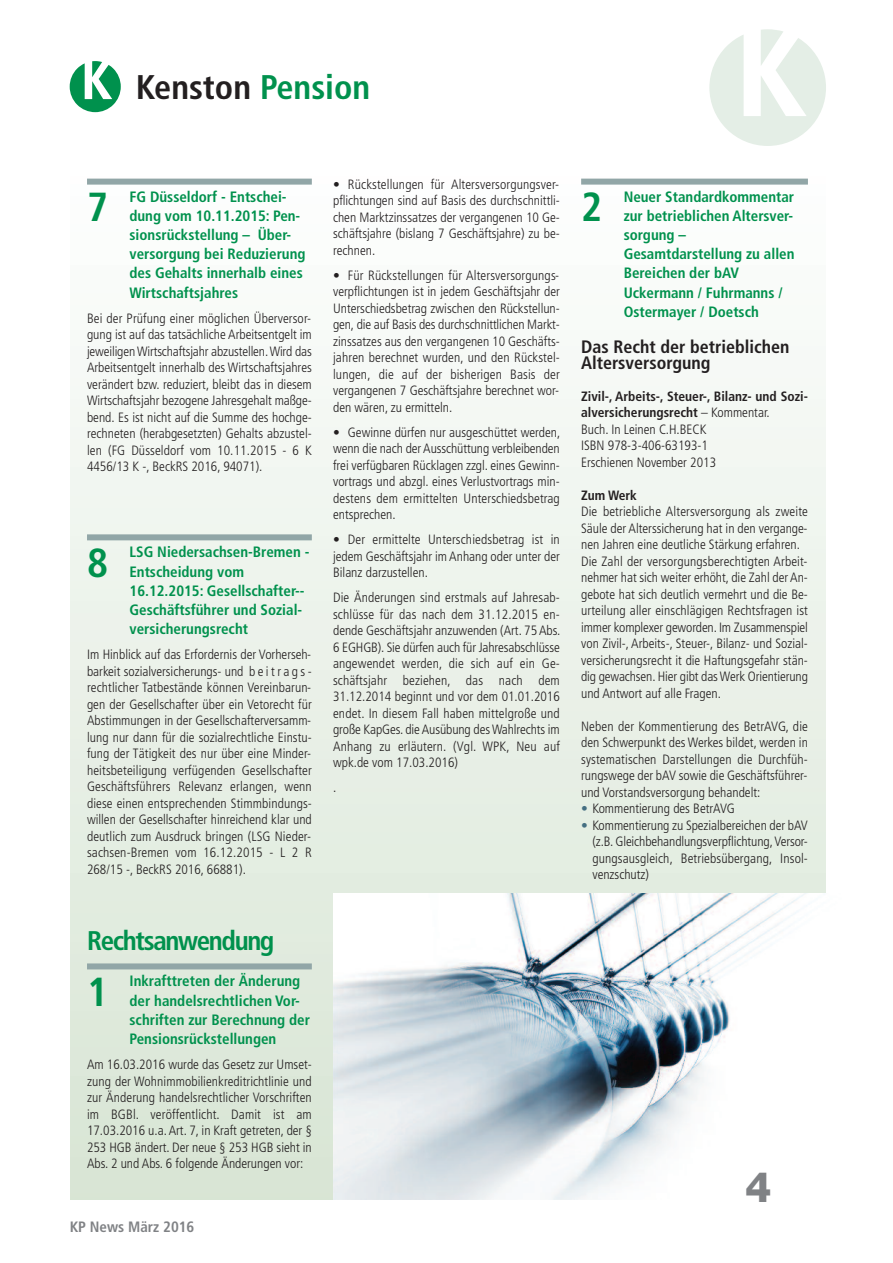
<style>
.page{position:relative;width:893px;height:1263px;background:#fff}
.page>*{position:absolute;margin:0;border:0;box-sizing:border-box;transform-origin:0 0}
.t1{font:800 42px "Helvetica Neue";color:#808285}
.t2{font:700 condensed 40.5px "Frutiger";color:#00914d}
.t3{font:700 condensed 34.2px "Frutiger";color:#231f20}
.t4{font:700 condensed 27px "Frutiger";letter-spacing:-.05em;color:#00914d}
.t5{font:700 condensed 18px/16.5px "Frutiger";color:#231f20}
.t6{font:700 condensed 15px/19.2px "Frutiger";color:#00914d}
.t7{font:700 condensed 15px "Frutiger";color:#808285}
.t8{font:300 condensed 13.5px/16.5px "Frutiger";color:#231f20;text-align:justify}
.t9{font:700 condensed 13.5px "Frutiger";color:#231f20}
.s1{color:#00914d}
.s2{font-weight:700}
.s3{color:#456f82}
</style>
<div class="page">
<div style="left:70px;top:168px;width:756px;height:1031px;background:linear-gradient(to bottom,#fdfefe,#d8e5d4)"></div>
<img style="left:333px;top:893px;width:493px;height:306px">
<div style="left:710px;top:1158px;width:98px;height:98px;background:#fff;border-radius:50%"></div>
<div style="left:87px;top:179px;width:225px;height:6px;background:#91a6a7"></div>
<div style="left:87px;top:534px;width:225px;height:6px;background:#91a6a7"></div>
<div style="left:87px;top:963px;width:225px;height:6px;background:#91a6a7"></div>
<div style="left:581px;top:179px;width:227px;height:6px;background:#91a6a7"></div>
<svg style="left:709px;top:29px;width:117px;height:117px"></svg>
<svg style="left:70px;top:61px;width:51px;height:51px"></svg>
<h3 class="t3" style="left:136px;top:73px;width:236px">Kenston <span class="s1">Pension</span></h3>
<h2 class="t2" style="left:87px;top:190px;width:23px">7</h2>
<p class="t6" style="left:129px;top:188px;width:178px">FG Düsseldorf - Entschei&shy;dung vom 10.11.2015: Pen&shy;sionsrückstellung – Über&shy;versorgung bei Reduzierung des Gehalts innerhalb eines<br>Wirtschaftsjahres</p>
<p class="t8" style="left:87px;top:311px;width:226px">Bei der Prüfung einer möglichen Überversor&shy;gung ist auf das tatsächliche Arbeitsentgelt im jeweiligenWirtschaftsjahr abzustellen.Wird das Arbeitsentgelt innerhalb des Wirtschaftsjahres verändert bzw. reduziert, bleibt das in diesem Wirtschaftsjahr bezogene Jahresgehalt maßge&shy;bend. Es ist nicht auf die Summe des hochge&shy;rechneten (herabgesetzten) Gehalts abzustel&shy;len (FG Düsseldorf vom 10.11.2015 - 6 K 4456/13 K -, BeckRS 2016, 94071).</p>
<h2 class="t2" style="left:87px;top:546px;width:23px">8</h2>
<p class="t6" style="left:129px;top:544px;width:181px">LSG Niedersachsen-Bremen -<br>Entscheidung vom<br>16.12.2015: Gesellschafter--<br>Geschäftsführer und Sozial&shy;versicherungsrecht</p>
<p class="t8" style="left:87px;top:647px;width:226px">Im Hinblick auf das Erfordernis der Vorherseh&shy;barkeit sozialversicherungs- und b e i t r a g s - rechtlicher Tatbestände können Vereinbarun&shy;gen der Gesellschafter über ein Vetorecht für Abstimmungen in der Gesellschafterversamm&shy;lung nur dann für die sozialrechtliche Einstu&shy;fung der Tätigkeit des nur über eine Minder&shy;heitsbeteiligung verfügenden Gesellschafter Geschäftsführers Relevanz erlangen, wenn diese einen entsprechenden Stimmbindungs&shy;willen der Gesellschafter hinreichend klar und deutlich zum Ausdruck bringen (LSG Nieder&shy;sachsen-Bremen vom 16.12.2015 - L 2 R 268/15 -, BeckRS 2016, 66881).</p>
<p class="t8" style="left:333px;top:177px;width:228px">• Rückstellungen für Altersversorgungsver&shy;pflichtungen sind auf Basis des durchschnittli&shy;chen Marktzinssatzes der vergangenen 10 Ge&shy;schäftsjahre (bislang 7 Geschäftsjahre) zu be&shy;rechnen.</p>
<p class="t8" style="left:333px;top:268px;width:228px">• Für Rückstellungen für Altersversorgungs&shy;verpflichtungen ist in jedem Geschäftsjahr der Unterschiedsbetrag zwischen den Rückstellun&shy;gen, die auf Basis des durchschnittlichen Markt&shy;zinssatzes aus den vergangenen 10 Geschäfts&shy;jahren berechnet wurden, und den Rückstel&shy;lungen, die auf der bisherigen Basis der vergangenen 7 Geschäftsjahre berechnet wor&shy;den wären, zu ermitteln.</p>
<p class="t8" style="left:333px;top:425px;width:229px">• Gewinne dürfen nur ausgeschüttet werden, wenn die nach der Ausschüttung verbleibenden frei verfügbaren Rücklagen zzgl. eines Gewinn&shy;vortrags und abzgl. eines Verlustvortrags min&shy;destens dem ermittelten Unterschiedsbetrag entsprechen.</p>
<p class="t8" style="left:333px;top:532px;width:228px">• Der ermittelte Unterschiedsbetrag ist in jedem Geschäftsjahr im Anhang oder unter der Bilanz darzustellen.</p>
<p class="t8" style="left:333px;top:590px;width:229px">Die Änderungen sind erstmals auf Jahresab&shy;schlüsse für das nach dem 31.12.2015 en&shy;dende Geschäftsjahr anzuwenden (Art. 75 Abs.<br>6 EGHGB). Sie dürfen auch für Jahresabschlüsse angewendet werden, die sich auf ein Ge&shy;schäftsjahr beziehen, das nach dem 31.12.2014 beginnt und vor dem 01.01.2016 endet. In diesem Fall haben mittelgroße und große KapGes. die Ausübung desWahlrechts im Anhang zu erläutern. (Vgl. WPK, Neu auf wpk.de vom 17.03.2016)</p>
<p class="t8" style="left:333px;top:780px;width:5px">.</p>
<h3 class="t4" style="left:87px;top:930px;width:189px">Rechtsanwendung</h3>
<h2 class="t2" style="left:87px;top:975px;width:23px">1</h2>
<p class="t6" style="left:130px;top:973px;width:182px">Inkrafttreten der Änderung der handelsrechtlichen Vor&shy;schriften zur Berechnung der<br>Pensionsrückstellungen</p>
<p class="t8" style="left:87px;top:1057px;width:226px">Am 16.03.2016 wurde das Gesetz zur Umset&shy;zung der Wohnimmobilienkreditrichtlinie und zur Änderung handelsrechtlicher Vorschriften im BGBl. veröffentlicht. Damit ist am 17.03.2016 u.a.Art. 7, in Kraft getreten, der § 253 HGB ändert. Der neue § 253 HGB sieht in Abs. 2 und Abs. 6 folgende Änderungen vor:</p>
<p class="t7" style="left:70px;top:1221px;width:126px">KP News März 2016</p>
<h2 class="t2" style="left:581px;top:190px;width:23px">2</h2>
<p class="t6" style="left:624px;top:188px;width:172px">Neuer Standardkommentar zur betrieblichen Altersver&shy;sorgung –<br>Gesamtdarstellung zu allen<br>Bereichen der bAV<br>Uckermann / Fuhrmanns /<br>Ostermayer / Doetsch</p>
<h3 class="t5" style="left:581px;top:339px;width:210px">Das Recht der betrieblichen<br>Altersversorgung</h3>
<p class="t8" style="left:581px;top:389px;width:228px;text-align:left"><span class="s2">Zivil-, Arbeits-, Steuer-, Bilanz- und Sozi&shy;alversicherungsrecht</span> – Kommentar.<br>Buch. In Leinen C.H.BECK<br>ISBN 978-3-406-63193-1<br>Erschienen November 2013</p>
<p class="t9" style="left:581px;top:489px;width:57px">Zum Werk</p>
<p class="t8" style="left:581px;top:504px;width:228px;text-align:left">Die betriebliche Altersversorgung als zweite Säule der Alterssicherung hat in den vergange&shy;nen Jahren eine deutliche Stärkung erfahren.<br>Die Zahl der versorgungsberechtigten Arbeit&shy;nehmer hat sich weiter erhöht, die Zahl der An&shy;gebote hat sich deutlich vermehrt und die Be&shy;urteilung aller einschlägigen Rechtsfragen ist immer komplexer geworden. Im Zusammenspiel von Zivil-, Arbeits-, Steuer-, Bilanz- und Sozial&shy;versicherungsrecht it die Haftungsgefahr stän&shy;dig gewachsen. Hier gibt dasWerk Orientierung und Antwort auf alle Fragen.</p>
<p class="t8" style="left:581px;top:719px;width:228px">Neben der Kommentierung des BetrAVG, die den Schwerpunkt des Werkes bildet, werden in systematischen Darstellungen die Durchfüh&shy;rungswege der bAV sowie die Geschäftsführer&shy;und Vorstandsversorgung behandelt:</p>
<p class="t8" style="left:581px;top:801px;width:155px"><span class="s3">•</span> Kommentierung des BetrAVG</p>
<p class="t8" style="left:592px;top:818px;width:217px;text-indent:-11px"><span class="s3">•</span> Kommentierung zu Spezialbereichen der bAV (z.B. Gleichbehandlungsverpflichtung,Versor&shy;gungsausgleich, Betriebsübergang, Insol&shy;venzschutz)</p>
<h1 class="t1" style="left:745px;top:1171px;width:28px">4</h1>
</div>
